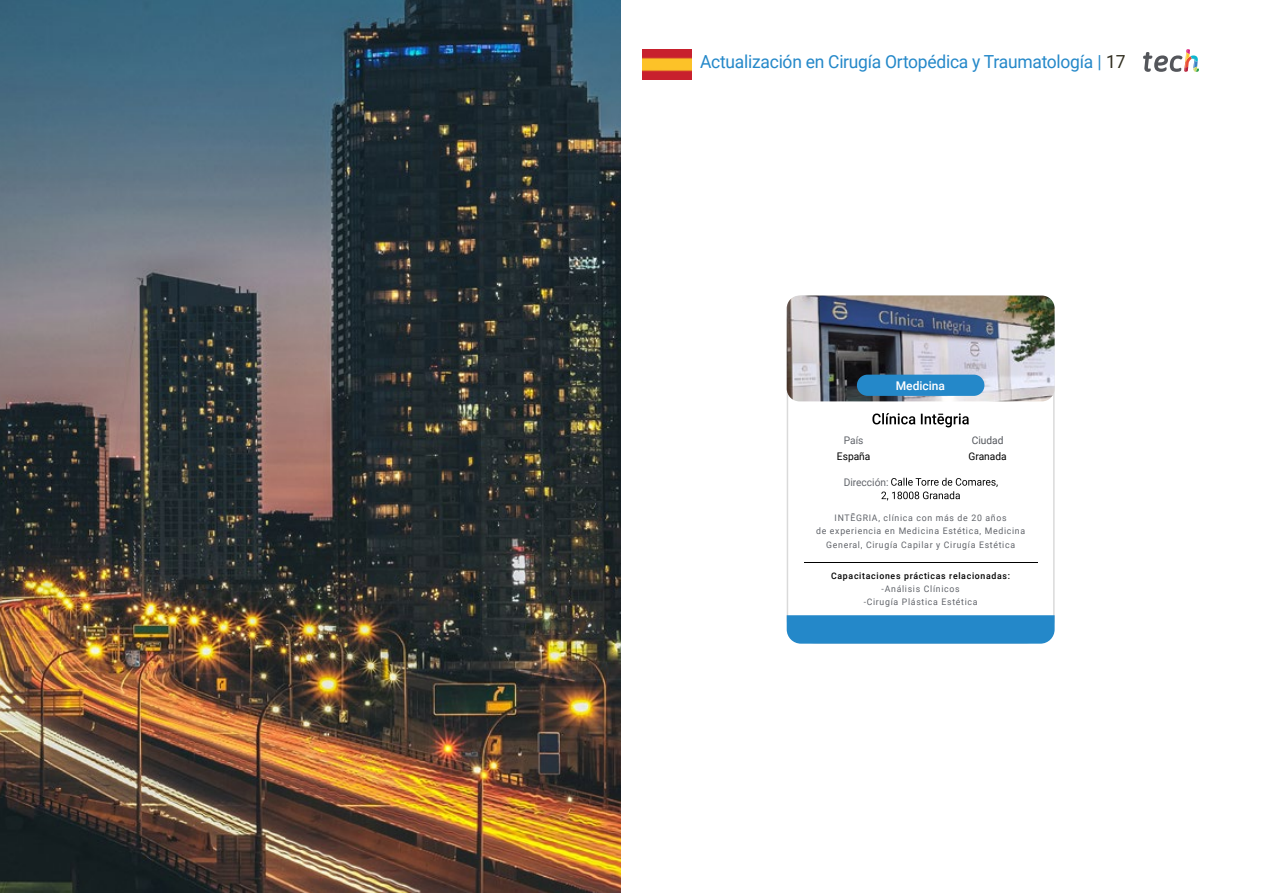
<style>
.page{position:relative;width:1263px;height:893px;background:#fff}
.page>*{position:absolute;margin:0;border:0;box-sizing:border-box;transform-origin:0 0}
.t1{font:18px "Roboto";letter-spacing:-.015em;color:#2488c9}
.t2{font:500 12px "Roboto";color:#fff}
.t3{font:10.5px "Roboto";color:#61646a}
.t4{font:10.5px "Roboto";color:#000}
.t5{font:10.5px "Roboto";color:#52555b}
.t6{font:9px/13.5px "Roboto";letter-spacing:.08em;color:#61646a;text-align:center}
.t7{font:500 9px "Roboto";letter-spacing:.08em;color:#000}
.s1{color:#312e20}
</style>
<div class="page">
<img style="left:0;top:0;width:621px;height:893px">
<svg style="left:1143px;top:49px;width:56px;height:23px"></svg>
<img style="left:642px;top:49px;width:49px;height:31px">
<svg style="left:786px;top:295px;width:269px;height:339px"></svg>
<img style="left:787px;top:296px;width:267px;height:105px">
<div style="left:857px;top:375px;width:127px;height:21px;background:#2488c9;border-radius:11px"></div>
<svg style="left:787px;top:615px;width:267px;height:29px;background:#2a8bca"></svg>
<hr style="left:804px;top:562px;width:233px;height:1px;background:#000">
<svg style="left:872px;top:413px;width:97px;height:14px"></svg>
<svg style="left:881px;top:478px;width:116px;height:23px"></svg>
<h1 class="t1" style="left:700px;top:49px;width:427px">Actualización en Cirugía Ortopédica y Traumatología | <span class="s1">17</span></h1>
<p class="t3" style="left:844px;top:433px;width:21px">País</p>
<p class="t4" style="left:837px;top:449px;width:35px">España</p>
<h2 class="t2" style="left:896px;top:377px;width:51px">Medicina</h2>
<p class="t5" style="left:972px;top:433px;width:33px">Ciudad</p>
<p class="t4" style="left:968px;top:449px;width:40px">Granada</p>
<p class="t3" style="left:844px;top:474px;width:46px">Dirección:</p>
<p class="t6" style="left:816px;top:511px;width:211px">INTĒGRIA, clínica con más de 20 años<br>de experiencia en Medicina Estética, Medicina<br>General, Cirugía Capilar y Cirugía Estética</p>
<p class="t7" style="left:831px;top:569px;width:180px">Capacitaciones prácticas relacionadas:</p>
<p class="t6" style="left:864px;top:582px;width:115px">-Análisis Clínicos -Cirugía Plástica Estética</p>
</div>
